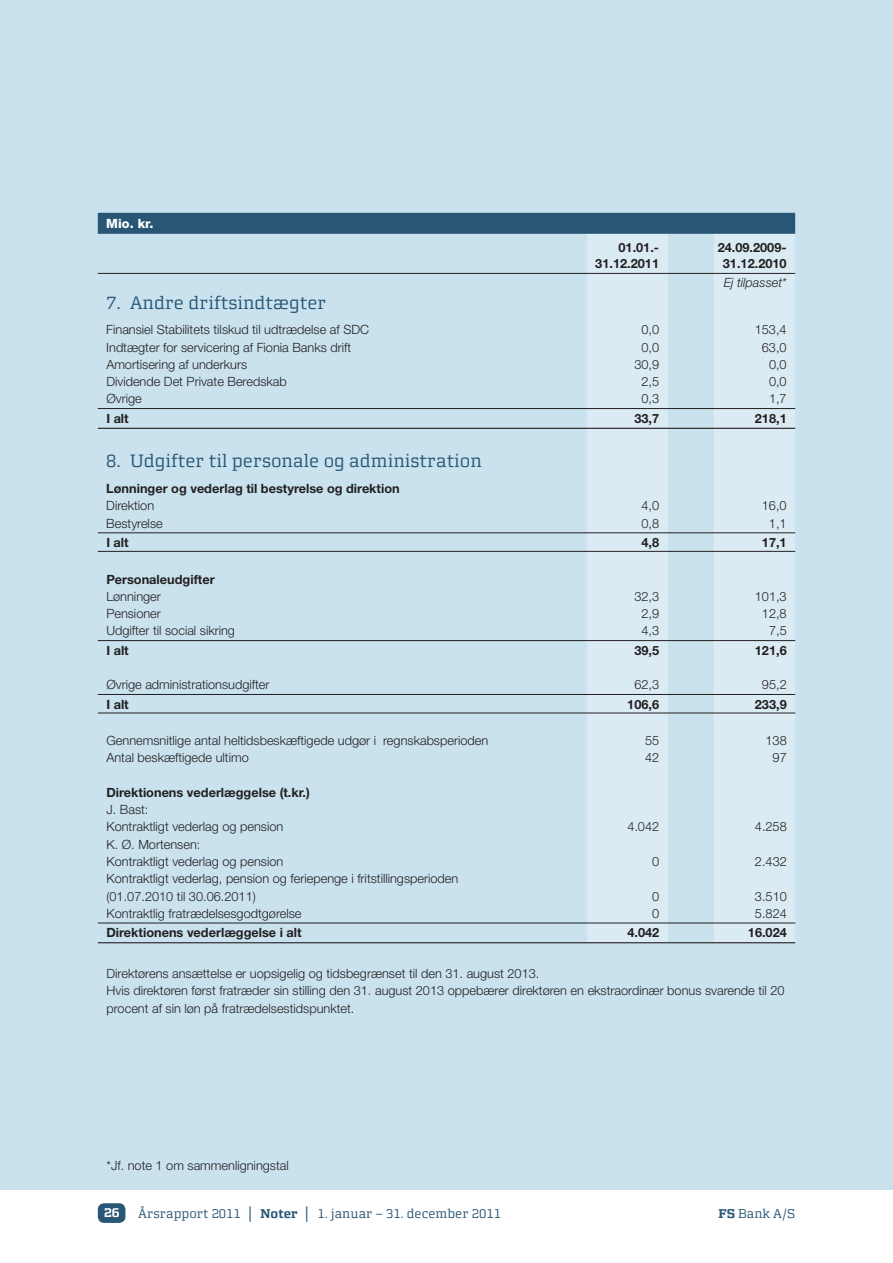
<style>
.page{position:relative;width:893px;height:1263px;background:#fff}
.page>*{position:absolute;margin:0;border:0;box-sizing:border-box;transform-origin:0 0}
.t1{font:18px "Morgan Avec";color:#285674}
.t2{font:300 12.75px/17.2px "Helvetica Neue LT Std";color:#231f20}
.t3{font:700 12.75px "Helvetica Neue LT Std";color:#231f20}
.t4{font:12.75px "Morgan Avec";color:#285674}
.t5{font:italic 300 12.75px "Helvetica Neue LT Std";color:#231f20}
.t6{font:800 12.75px "Helvetica Neue LT Std";color:#fff}
.t7{font:700 12.75px "Morgan Avec";color:#fff}
.s1{font-family:"Arial";font-weight:700}
.s2{font-weight:700}
</style>
<div class="page">
<div style="left:0;top:0;width:893px;height:1210px;background:#c9e2ee"></div>
<div style="left:0;top:1191px;width:893px;height:72px;background:#fff"></div>
<div style="left:98px;top:1203px;width:27px;height:20px;background:#285674;border-radius:6px"></div>
<div style="left:714px;top:231px;width:81px;height:712px;background:#daebf4"></div>
<div style="left:587px;top:231px;width:81px;height:712px;background:#daebf4"></div>
<div style="left:98px;top:213px;width:697px;height:21px;background:#285674"></div>
<hr style="left:98px;top:273px;width:697px;height:1px;background:#231f20">
<hr style="left:98px;top:408px;width:697px;height:1px;background:#231f20">
<hr style="left:98px;top:428px;width:697px;height:1px;background:#231f20">
<hr style="left:98px;top:533px;width:697px;height:1px;background:#231f20">
<hr style="left:98px;top:551px;width:697px;height:1px;background:#231f20">
<hr style="left:98px;top:640px;width:697px;height:1px;background:#231f20">
<hr style="left:98px;top:694px;width:697px;height:1px;background:#231f20">
<hr style="left:98px;top:713px;width:697px;height:1px;background:#231f20">
<hr style="left:98px;top:923px;width:697px;height:1px;background:#231f20">
<hr style="left:98px;top:942px;width:697px;height:1px;background:#231f20">
<p class="t6" style="left:106px;top:216px;width:49px">Mio. kr.</p>
<p class="t3" style="left:618px;top:240px;width:42px">01.01.-</p>
<p class="t3" style="left:718px;top:240px;width:70px">24.09.2009-</p>
<p class="t3" style="left:595px;top:256px;width:65px">31.12.2011</p>
<p class="t3" style="left:723px;top:256px;width:65px">31.12.2010</p>
<p class="t5" style="left:724px;top:275px;width:64px">Ej tilpasset*</p>
<h1 class="t1" style="left:106px;top:292px;width:222px">7. Andre driftsindtægter</h1>
<p class="t2" style="left:106px;top:321px;width:264px">Finansiel Stabilitets tilskud til udtrædelse af SDC</p>
<p class="t2" style="left:641px;top:321px;width:19px">0,0</p>
<p class="t2" style="left:755px;top:321px;width:33px">153,4</p>
<p class="t2" style="left:106px;top:338px;width:246px">Indtægter for servicering af Fionia Banks drift</p>
<p class="t2" style="left:641px;top:338px;width:19px">0,0</p>
<p class="t2" style="left:762px;top:338px;width:26px">63,0</p>
<p class="t2" style="left:106px;top:355px;width:142px">Amortisering af underkurs</p>
<p class="t2" style="left:634px;top:355px;width:26px">30,9</p>
<p class="t2" style="left:769px;top:355px;width:19px">0,0</p>
<p class="t2" style="left:106px;top:373px;width:182px">Dividende Det Private Beredskab</p>
<p class="t2" style="left:641px;top:373px;width:19px">2,5</p>
<p class="t2" style="left:769px;top:373px;width:19px">0,0</p>
<p class="t2" style="left:106px;top:390px;width:37px">Øvrige</p>
<p class="t2" style="left:641px;top:390px;width:19px">0,3</p>
<p class="t2" style="left:769px;top:390px;width:19px">1,7</p>
<p class="t3" style="left:106px;top:410px;width:24px">I alt</p>
<p class="t3" style="left:634px;top:410px;width:26px">33,7</p>
<p class="t3" style="left:755px;top:410px;width:33px">218,1</p>
<h1 class="t1" style="left:106px;top:450px;width:377px">8. Udgifter til personale og administration</h1>
<p class="t3" style="left:106px;top:481px;width:295px">Lønninger og vederlag til bestyrelse og direktion</p>
<p class="t2" style="left:106px;top:497px;width:49px">Direktion</p>
<p class="t2" style="left:641px;top:497px;width:19px">4,0</p>
<p class="t2" style="left:762px;top:497px;width:26px">16,0</p>
<p class="t2" style="left:106px;top:514px;width:58px">Bestyrelse</p>
<p class="t2" style="left:641px;top:514px;width:19px">0,8</p>
<p class="t2" style="left:769px;top:514px;width:19px">1,1</p>
<p class="t3" style="left:106px;top:534px;width:24px">I alt</p>
<p class="t3" style="left:641px;top:534px;width:19px">4,8</p>
<p class="t3" style="left:762px;top:534px;width:26px">17,1</p>
<p class="t3" style="left:106px;top:571px;width:110px">Personaleudgifter</p>
<p class="t2" style="left:106px;top:587px;width:56px">Lønninger</p>
<p class="t2" style="left:634px;top:587px;width:26px">32,3</p>
<p class="t2" style="left:755px;top:587px;width:33px">101,3</p>
<p class="t2" style="left:106px;top:605px;width:56px">Pensioner</p>
<p class="t2" style="left:641px;top:605px;width:19px">2,9</p>
<p class="t2" style="left:762px;top:605px;width:26px">12,8</p>
<p class="t2" style="left:106px;top:622px;width:130px">Udgifter til social sikring</p>
<p class="t2" style="left:641px;top:622px;width:19px">4,3</p>
<p class="t2" style="left:769px;top:622px;width:19px">7,5</p>
<p class="t3" style="left:106px;top:642px;width:24px">I alt</p>
<p class="t3" style="left:634px;top:642px;width:26px">39,5</p>
<p class="t3" style="left:755px;top:642px;width:33px">121,6</p>
<p class="t2" style="left:106px;top:676px;width:165px">Øvrige administrationsudgifter</p>
<p class="t2" style="left:634px;top:676px;width:26px">62,3</p>
<p class="t2" style="left:762px;top:676px;width:26px">95,2</p>
<p class="t3" style="left:106px;top:696px;width:24px">I alt</p>
<p class="t3" style="left:627px;top:696px;width:33px">106,6</p>
<p class="t3" style="left:755px;top:696px;width:33px">233,9</p>
<p class="t2" style="left:106px;top:732px;width:383px">Gennemsnitlige antal heltidsbeskæftigede udgør i regnskabsperioden</p>
<p class="t2" style="left:645px;top:732px;width:16px">55</p>
<p class="t2" style="left:765px;top:732px;width:23px">138</p>
<p class="t2" style="left:106px;top:749px;width:144px">Antal beskæftigede ultimo</p>
<p class="t2" style="left:645px;top:749px;width:16px">42</p>
<p class="t2" style="left:773px;top:749px;width:16px">97</p>
<p class="t3" style="left:106px;top:784px;width:205px">Direktionens vederlæggelse (t.kr.)</p>
<p class="t2" style="left:106px;top:801px;width:178px">J. Bast:<br>Kontraktligt vederlag og pension</p>
<p class="t2" style="left:627px;top:818px;width:33px">4.042</p>
<p class="t2" style="left:755px;top:818px;width:33px">4.258</p>
<p class="t2" style="left:106px;top:835px;width:178px">K. Ø. Mortensen:<br>Kontraktligt vederlag og pension</p>
<p class="t2" style="left:106px;top:870px;width:353px">Kontraktligt vederlag, pension og feriepenge i fritstillingsperioden (01.07.2010 til 30.06.2011)</p>
<p class="t2" style="left:652px;top:852px;width:9px">0</p>
<p class="t2" style="left:755px;top:852px;width:33px">2.432</p>
<p class="t2" style="left:652px;top:887px;width:9px">0</p>
<p class="t2" style="left:755px;top:887px;width:33px">3.510</p>
<p class="t2" style="left:106px;top:904px;width:197px">Kontraktlig fratrædelsesgodtgørelse</p>
<p class="t2" style="left:652px;top:904px;width:9px">0</p>
<p class="t2" style="left:755px;top:904px;width:33px">5.824</p>
<p class="t3" style="left:107px;top:925px;width:197px">Direktionens vederlæggelse i alt</p>
<p class="t3" style="left:627px;top:925px;width:33px">4.042</p>
<p class="t3" style="left:748px;top:925px;width:40px">16.024</p>
<p class="t2" style="left:107px;top:964px;width:680px">Direktørens ansættelse er uopsigelig og tidsbegrænset til den 31. august 2013.<br>Hvis direktøren først fratræder sin stilling den 31. august 2013 oppebærer direktøren en ekstraordinær bonus svarende til 20 procent af sin løn på fratrædelsestidspunktet.</p>
<p class="t2" style="left:107px;top:1157px;width:184px">*Jf. note 1 om sammenligningstal</p>
<p class="t7" style="left:104px;top:1205px;width:17px">26</p>
<p class="t4" style="left:138px;top:1206px;width:364px">Årsrapport 2011 <span class="s1">│</span> <span class="s2">Noter</span> <span class="s1">│</span> 1. januar – 31. december 2011</p>
<p class="t4" style="left:718px;top:1206px;width:78px"><span class="s2">FS</span> Bank A/S</p>
</div>
